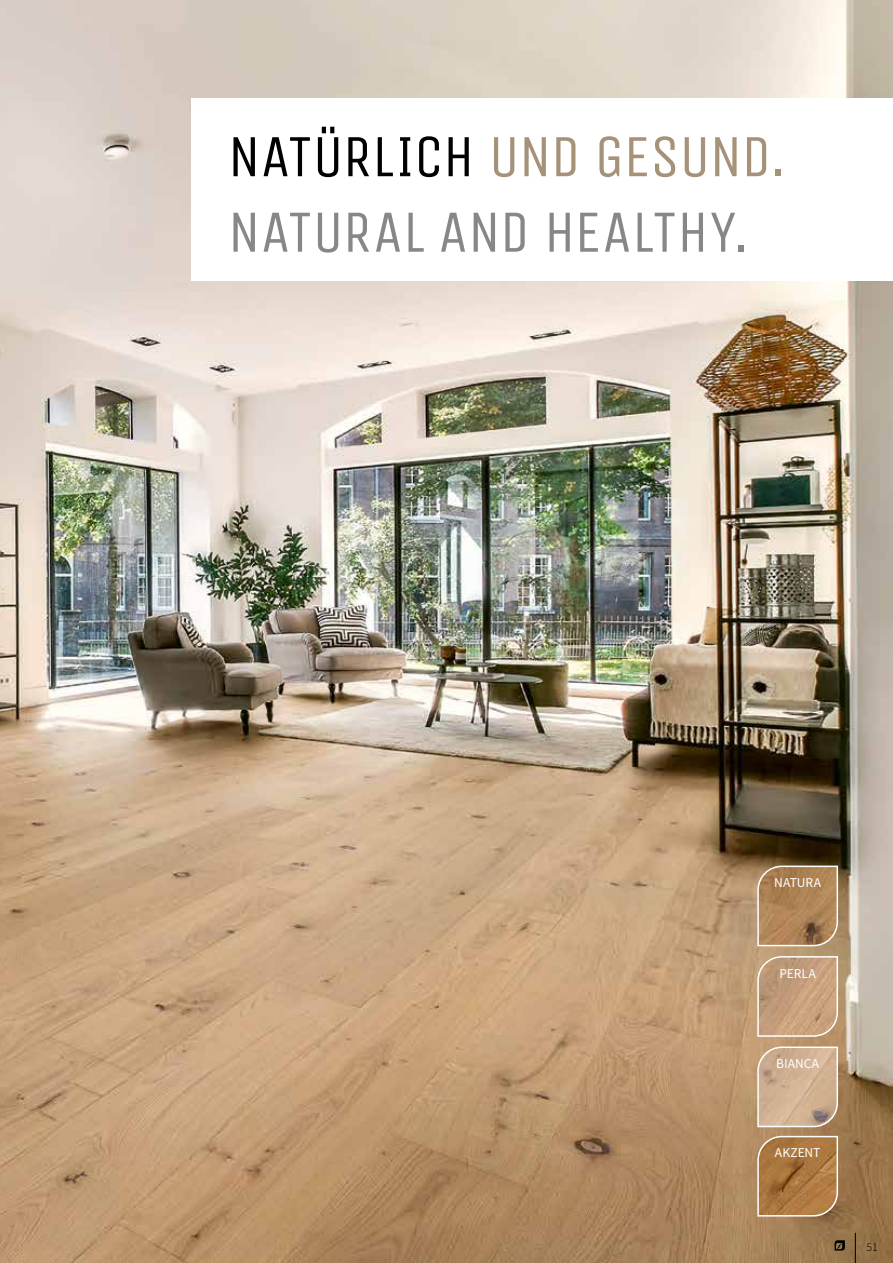
<style>
.page{position:relative;width:893px;height:1263px;background:#fff}
.page>*{position:absolute;margin:0;border:0;box-sizing:border-box;transform-origin:0 0}
.t1{font:60px/75.4px "Unica One";letter-spacing:-.005em;color:#878787}
.t2{font:13.5px "Source Sans Pro";color:#fff}
.t3{font:300 12px "Source Sans Pro";color:#000}
.s1{color:#000}
.s2{color:#a69279}
</style>
<div class="page">
<img style="left:0;top:0;width:893px;height:1263px">
<svg style="left:757px;top:955px;width:82px;height:82px;background:#c7a383"></svg>
<svg style="left:757px;top:1046px;width:82px;height:82px;background:#ceb195"></svg>
<svg style="left:757px;top:865px;width:82px;height:82px;background:#b08960"></svg>
<svg style="left:757px;top:1135px;width:82px;height:82px;background:#af7f4d"></svg>
<div style="left:191px;top:98px;width:702px;height:183px;background:#fff"></div>
<hr style="left:855px;top:1233px;width:1px;height:30px;background:#000">
<svg style="left:835px;top:1240px;width:10px;height:10px"></svg>
<p class="t1" style="left:227px;top:119px;width:560px"><span class="s1">NATÜRLICH</span> <span class="s2">UND GESUND.<br></span>NATURAL AND HEALTHY.</p>
<p class="t2" style="left:774px;top:874px;width:48px">NATURA</p>
<p class="t2" style="left:779px;top:964px;width:38px">PERLA</p>
<p class="t2" style="left:776px;top:1055px;width:45px">BIANCA</p>
<p class="t2" style="left:775px;top:1144px;width:47px">AKZENT</p>
<p class="t3" style="left:866px;top:1239px;width:13px">51</p>
</div>
